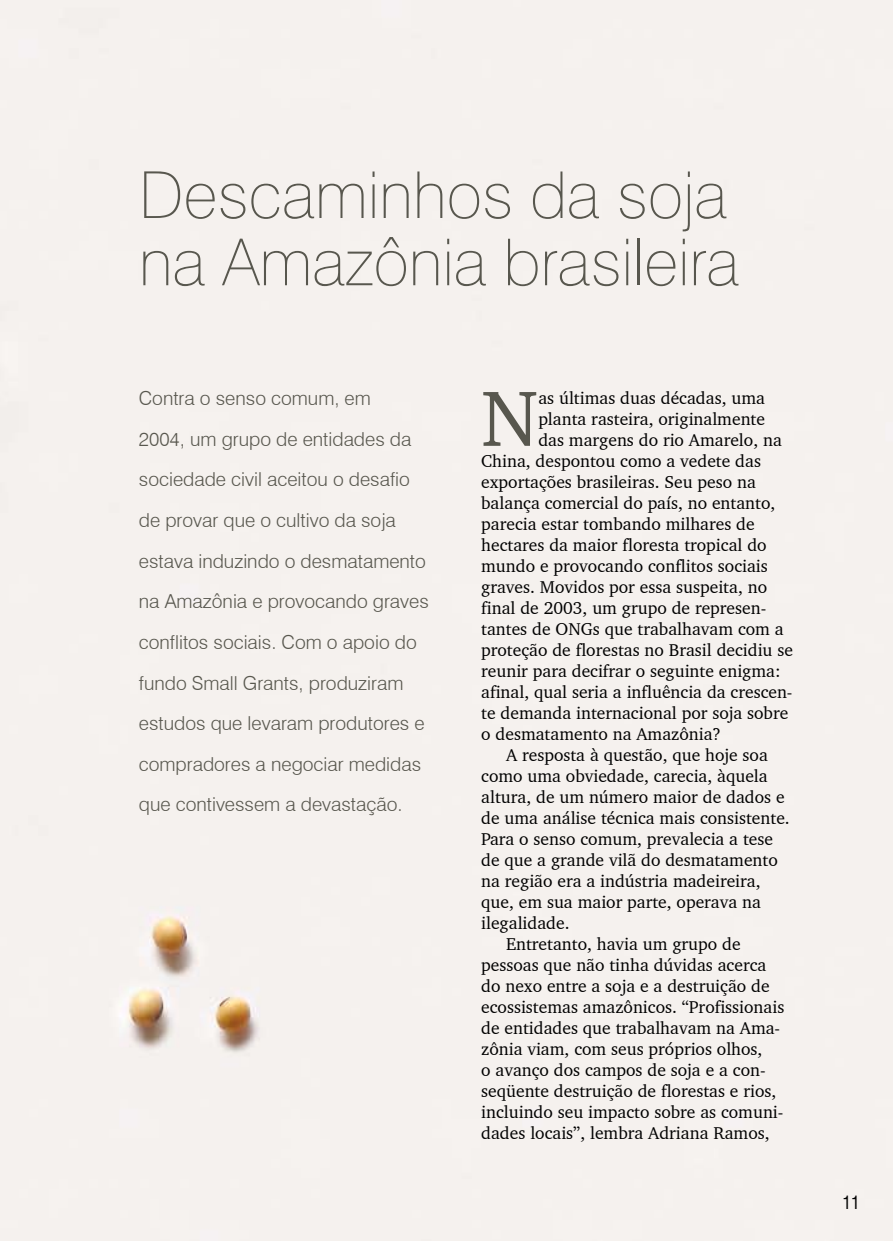
<style>
.page{position:relative;width:893px;height:1241px;background:#fff}
.page>*{position:absolute;margin:0;border:0;box-sizing:border-box;transform-origin:0 0}
.t1{font:80.15px "Charter BT";color:#58574e}
.t2{font:100 64.75px/67.2px "Swiss 721 BT";color:#58574e}
.t3{font:300 19.25px/40.6px "Swiss 721 BT";color:#58574e}
.t4{font:17.5px "Charter BT";color:#000}
.t5{font:condensed 17.5px "Swiss 721 BT";color:#000}
</style>
<div class="page">
<div style="left:0;top:0;width:893px;height:1240px;background:#f5f1ee"></div>
<h2 class="t2" style="left:139px;top:161px;width:602px">Descaminhos da soja na Amazônia brasileira</h2>
<p class="t3" style="left:139px;top:378px;width:291px">Contra o senso comum, em<br>2004, um grupo de entidades da sociedade civil aceitou o desafio de provar que o cultivo da soja estava induzindo o desmatamento na Amazônia e provocando graves conflitos sociais. Com o apoio do fundo Small Grants, produziram estudos que levaram produtores e compradores a negociar medidas que contivessem a devastação.</p>
<h1 class="t1" style="left:481px;top:368px;width:59px">N</h1>
<p class="t4" style="left:538px;top:387px;width:228px">as últimas duas décadas, uma</p>
<p class="t4" style="left:538px;top:408px;width:228px">planta rasteira, originalmente</p>
<p class="t4" style="left:538px;top:429px;width:245px">das margens do rio Amarelo, na</p>
<p class="t4" style="left:481px;top:450px;width:281px">China, despontou como a vedete das</p>
<p class="t4" style="left:481px;top:471px;width:276px">exportações brasileiras. Seu peso na</p>
<p class="t4" style="left:481px;top:492px;width:296px">balança comercial do país, no entanto,</p>
<p class="t4" style="left:481px;top:513px;width:275px">parecia estar tombando milhares de</p>
<p class="t4" style="left:481px;top:534px;width:287px">hectares da maior floresta tropical do</p>
<p class="t4" style="left:481px;top:555px;width:288px">mundo e provocando conflitos sociais</p>
<p class="t4" style="left:481px;top:576px;width:287px">graves. Movidos por essa suspeita, no</p>
<p class="t4" style="left:481px;top:597px;width:287px">final de 2003, um grupo de represen-</p>
<p class="t4" style="left:481px;top:618px;width:304px">tantes de ONGs que trabalhavam com a</p>
<p class="t4" style="left:481px;top:639px;width:313px">proteção de florestas no Brasil decidiu se</p>
<p class="t4" style="left:481px;top:660px;width:301px">reunir para decifrar o seguinte enigma:</p>
<p class="t4" style="left:481px;top:681px;width:313px">afinal, qual seria a influência da crescen-</p>
<p class="t4" style="left:481px;top:702px;width:309px">te demanda internacional por soja sobre</p>
<p class="t4" style="left:481px;top:723px;width:241px">o desmatamento na Amazônia?</p>
<p class="t4" style="left:506px;top:744px;width:263px">A resposta à questão, que hoje soa</p>
<p class="t4" style="left:481px;top:765px;width:288px">como uma obviedade, carecia, àquela</p>
<p class="t4" style="left:481px;top:786px;width:305px">altura, de um número maior de dados e</p>
<p class="t4" style="left:481px;top:807px;width:310px">de uma análise técnica mais consistente.</p>
<p class="t4" style="left:481px;top:828px;width:293px">Para o senso comum, prevalecia a tese</p>
<p class="t4" style="left:481px;top:849px;width:298px">de que a grande vilã do desmatamento</p>
<p class="t4" style="left:481px;top:870px;width:281px">na região era a indústria madeireira,</p>
<p class="t4" style="left:481px;top:891px;width:281px">que, em sua maior parte, operava na</p>
<p class="t4" style="left:481px;top:912px;width:90px">ilegalidade.</p>
<p class="t4" style="left:506px;top:933px;width:236px">Entretanto, havia um grupo de</p>
<p class="t4" style="left:481px;top:954px;width:287px">pessoas que não tinha dúvidas acerca</p>
<p class="t4" style="left:481px;top:975px;width:290px">do nexo entre a soja e a destruição de</p>
<p class="t4" style="left:481px;top:996px;width:305px">ecossistemas amazônicos. “Profissionais</p>
<p class="t4" style="left:481px;top:1017px;width:300px">de entidades que trabalhavam na Ama-</p>
<p class="t4" style="left:481px;top:1038px;width:283px">zônia viam, com seus próprios olhos,</p>
<p class="t4" style="left:481px;top:1059px;width:286px">o avanço dos campos de soja e a con-</p>
<p class="t4" style="left:481px;top:1080px;width:297px">seqüente destruição de florestas e rios,</p>
<p class="t4" style="left:481px;top:1101px;width:304px">incluindo seu impacto sobre as comuni-</p>
<p class="t4" style="left:481px;top:1122px;width:290px">dades locais”, lembra Adriana Ramos,</p>
<p class="t5" style="left:843px;top:1191px;width:19px">11</p>
</div>
